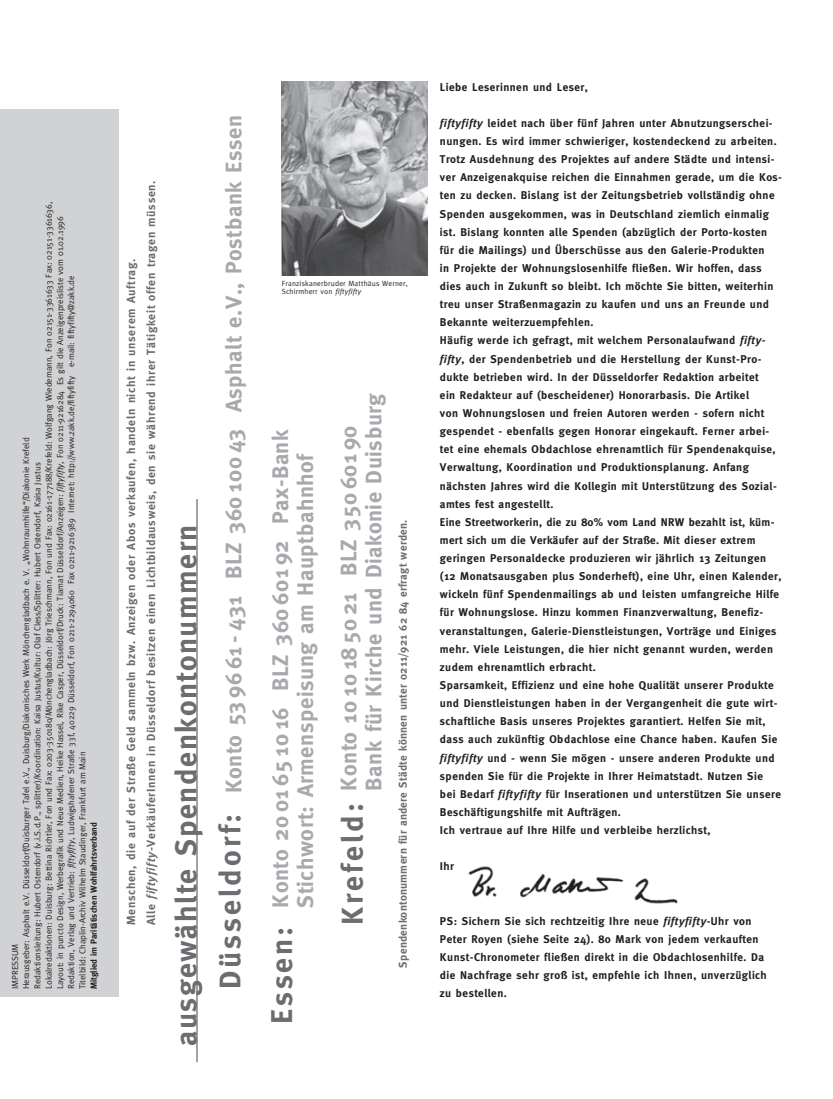
<style>
.page{position:relative;width:833px;height:1099px;background:#fff}
.page>*{position:absolute;margin:0;border:0;box-sizing:border-box;transform-origin:0 0}
.t1{font:700 30px/44.1px "Meta";letter-spacing:.05em;color:#6c6d70}
.t2{font:700 22.5px/25px "Meta";letter-spacing:.025em;color:#a8a9ad}
.t3{font:700 11.88px/20px "Meta";letter-spacing:.055em;color:#6c6d70}
.t4{font:700 11.25px/18.1px "Meta";letter-spacing:.04em;color:#231f20}
.t5{font:700 11.25px "Meta";letter-spacing:.025em;color:#6c6d70}
.t6{font:8.75px/11.2px "Meta";color:#231f20}
.t7{font:700 8.75px "Meta";color:#231f20}
.t8{font:7.5px/8.1px "Meta";letter-spacing:.025em;color:#231f20}
.s1{font-style:italic}
.s2{font-family:"Meta Plus";font-style:italic}
</style>
<div class="page">
<div style="left:0;top:109px;width:118px;height:888px;background:#d1d2d4"></div>
<img style="left:281px;top:82px;width:147px;height:194px">
<img style="left:468px;top:866px;width:210px;height:38px">
<hr style="left:196px;top:499px;width:2px;height:563px;background:#6c6d70">
<p class="t6" style="left:9px;top:989px;width:789px;rotate:-90deg">IMPRESSUM<br>Herausgeber: Asphalt e.V. Düsseldorf/Duisburger Tafel e.V., Duisburg/Diakonisches Werk Mönchengladbach e. V. „Wohnraumhilfe“/Diakonie Krefeld<br>Redaktionsleitung: Hubert Ostendorf (v.i.S.d.P., splitter)/Koordination: Kaisa Justus/Kultur: Olaf Cless/Splitter: Hubert Ostendorf, Kaisa Justus<br>Lokalredaktionen: Duisburg: Bettina Richtler, Fon und Fax: 0203-350180/Mönchengladbach: Jörg Trieschmann, Fon und Fax: 02161-177188/Krefeld: Wolfgang Wiedemann, Fon 02151-3361633 Fax: 02151-3361636, Layout: in puncto Design, Werbegrafik und Neue Medien, Heike Hassel, Rike Casper, Düsseldorf/Druck: Tiamat Düsseldorf/Anzeigen: <span class="s1">fiftyfifty</span>, Fon 0211-9216284 Es gilt die Anzeigenpreisliste vom 01.02.1996<br>Redaktion, Verlag und Vertrieb: <span class="s1">fiftyfifty</span>, Ludwigshafener Straße 33f, 40229 Düsseldorf, Fon 0211-2294060 Fax 0211-9216389 Internet: http://www.zakk.de/fiftyfifty e-mail: fiftyfifty@zakk.de<br>Titelbild: Chaplin-Archiv Wilhelm Staudinger, Frankfurt am Main</p>
<p class="t7" style="left:89px;top:989px;width:169px;rotate:-90deg">Mitglied im Paritätischen Wohlfahrtsverband</p>
<p class="t3" style="left:121px;top:925px;width:746px;rotate:-90deg">Menschen, die auf der Straße Geld sammeln bzw. Anzeigen oder Abos verkaufen, handeln nicht in unserem Auftrag.<br>Alle <span class="s2">fiftyfifty</span>-VerkäuferInnen in Düsseldorf besitzen einen Lichtbildausweis, den sie während ihrer Tätigkeit offen tragen müssen.</p>
<h2 class="t2" style="left:221px;top:793px;width:679px;rotate:-90deg">Konto 539661-431 BLZ 36010043 Asphalt e.V., Postbank Essen</h2>
<h1 class="t1" style="left:164px;top:988px;width:465px;text-indent:-57px;rotate:-90deg">ausgewählte Spendenkontonummern<br>Düsseldorf:</h1>
<p class="t8" style="left:282px;top:279px;width:127px">Franziskanerbruder Matthäus Werner,<br>Schirmherr von <span class="s1">fiftyfifty</span></p>
<h2 class="t2" style="left:268px;top:907px;width:480px;rotate:-90deg">Konto 20 01 65 10 16 BLZ 360 601 92 Pax-Bank<br>Stichwort: Armenspeisung am Hauptbahnhof</h2>
<h1 class="t1" style="left:259px;top:1024px;width:100px;rotate:-90deg">Essen:</h1>
<h2 class="t2" style="left:336px;top:790px;width:399px;rotate:-90deg">Konto 10 10 18 50 21 BLZ 350 601 90<br>Bank für Kirche und Diakonie Duisburg</h2>
<h1 class="t1" style="left:330px;top:925px;width:123px;rotate:-90deg">Krefeld:</h1>
<p class="t5" style="left:396px;top:967px;width:449px;rotate:-90deg">Spendenkontonummern für andere Städte können unter 0211/921 62 84 erfragt werden.</p>
<p class="t4" style="left:440px;top:78px;width:149px">Liebe Leserinnen und Leser,</p>
<p class="t4" style="left:440px;top:114px;width:344px"><span class="s2">fiftyfifty</span> leidet nach über fünf Jahren unter Abnutzungserschei&shy;nungen. Es wird immer schwieriger, kostendeckend zu arbeiten.<br>Trotz Ausdehnung des Projektes auf andere Städte und intensi&shy;ver Anzeigenakquise reichen die Einnahmen gerade, um die Kos&shy;ten zu decken. Bislang ist der Zeitungsbetrieb vollständig ohne Spenden ausgekommen, was in Deutschland ziemlich einmalig ist. Bislang konnten alle Spenden (abzüglich der Porto-kosten für die Mailings) und Überschüsse aus den Galerie-Produkten<br>in Projekte der Wohnungslosenhilfe fließen. Wir hoffen, dass dies auch in Zukunft so bleibt. Ich möchte Sie bitten, weiterhin treu unser Straßenmagazin zu kaufen und uns an Freunde und Bekannte weiterzuempfehlen.<br>Häufig werde ich gefragt, mit welchem Personalaufwand <span class="s2">fifty&shy;fifty</span>, der Spendenbetrieb und die Herstellung der Kunst-Pro&shy;dukte betrieben wird. In der Düsseldorfer Redaktion arbeitet<br>ein Redakteur auf (bescheidener) Honorarbasis. Die Artikel<br>von Wohnungslosen und freien Autoren werden - sofern nicht gespendet - ebenfalls gegen Honorar eingekauft. Ferner arbei&shy;tet eine ehemals Obdachlose ehrenamtlich für Spendenakquise, Verwaltung, Koordination und Produktionsplanung. Anfang nächsten Jahres wird die Kollegin mit Unterstützung des Sozial&shy;amtes fest angestellt.<br>Eine Streetworkerin, die zu 80% vom Land NRW bezahlt ist, küm&shy;mert sich um die Verkäufer auf der Straße. Mit dieser extrem geringen Personaldecke produzieren wir jährlich 13 Zeitungen (12 Monatsausgaben plus Sonderheft), eine Uhr, einen Kalender, wickeln fünf Spendenmailings ab und leisten umfangreiche Hilfe für Wohnungslose. Hinzu kommen Finanzverwaltung, Benefiz--- veranstaltungen, Galerie-Dienstleistungen, Vorträge und Einiges mehr. Viele Leistungen, die hier nicht genannt wurden, werden zudem ehrenamtlich erbracht.<br>Sparsamkeit, Effizienz und eine hohe Qualität unserer Produkte und Dienstleistungen haben in der Vergangenheit die gute wirt&shy;schaftliche Basis unseres Projektes garantiert. Helfen Sie mit, dass auch zukünftig Obdachlose eine Chance haben. Kaufen Sie <span class="s2">fiftyfifty</span> und - wenn Sie mögen - unsere anderen Produkte und spenden Sie für die Projekte in Ihrer Heimatstadt. Nutzen Sie<br>bei Bedarf <span class="s2">fiftyfifty</span> für Inserationen und unterstützen Sie unsere Beschäftigungshilfe mit Aufträgen.<br>Ich vertraue auf Ihre Hilfe und verbleibe herzlichst,</p>
<p class="t4" style="left:440px;top:857px;width:16px">Ihr</p>
<p class="t4" style="left:440px;top:911px;width:328px">PS: Sichern Sie sich rechtzeitig Ihre neue <span class="s2">fiftyfifty</span>-Uhr von Peter Royen (siehe Seite 24). 80 Mark von jedem verkauften Kunst-Chronometer fließen direkt in die Obdachlosenhilfe. Da die Nachfrage sehr groß ist, empfehle ich Ihnen, unverzüglich zu bestellen.</p>
</div>
